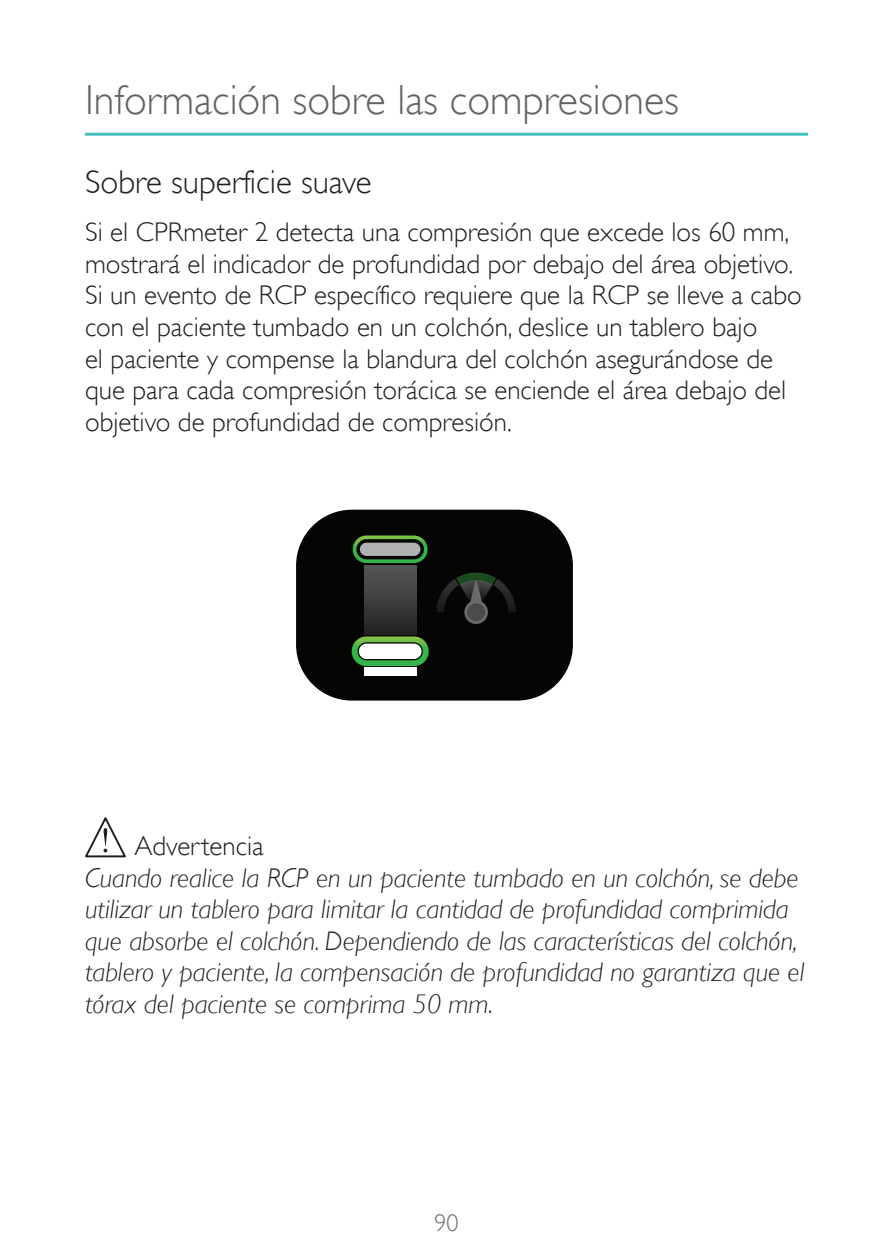
<style>
.page{position:relative;width:893px;height:1259px;background:#fff}
.page>*{position:absolute;margin:0;border:0;box-sizing:border-box;transform-origin:0 0}
.Heading{font:300 42px "Gill Alt One";color:#636366}
.SubHeading{font:300 33px "Gill Alt One";color:#231f20}
.Body_Text{font:300 27px/31.5px "Gill Alt One";color:#231f20}
.Body_Text-2{font:italic 300 27px/31.5px "Gill Alt One";color:#231f20}
.t1{font:300 24px "Gill Alt One";color:#6c6d70}
</style>
<div class="page">
<hr style="left:85px;top:133px;width:723px;height:3px;background:#42c0bd">
<svg style="left:85px;top:817px;width:41px;height:40px"></svg>
<div style="left:296px;top:510px;width:277px;height:190px;background:#050504;border-radius:56px"></div>
<div style="left:364px;top:667px;width:53px;height:8px;background:#fff"></div>
<svg style="left:353px;top:535px;width:75px;height:28px"></svg>
<div style="left:364px;top:565px;width:53px;height:69px;background:linear-gradient(to bottom,#57585a,#252223)"></div>
<svg style="left:352px;top:636px;width:77px;height:30px;background:#88b484"></svg>
<svg style="left:437px;top:572px;width:79px;height:52px"></svg>
<p class="Heading" style="left:85px;top:76px;width:596px">Información sobre las compresiones</p>
<p class="SubHeading" style="left:85px;top:163px;width:288px">Sobre superficie suave</p>
<p class="Body_Text" style="left:85px;top:216px;width:718px">Si el CPRmeter 2 detecta una compresión que excede los 60 mm, mostrará el indicador de profundidad por debajo del área objetivo.<br>Si un evento de RCP específico requiere que la RCP se lleve a cabo con el paciente tumbado en un colchón, deslice un tablero bajo<br>el paciente y compense la blandura del colchón asegurándose de que para cada compresión torácica se enciende el área debajo del objetivo de profundidad de compresión.</p>
<p class="Body_Text" style="left:134px;top:830px;width:131px">Advertencia</p>
<p class="Body_Text-2" style="left:85px;top:861px;width:721px">Cuando realice la RCP en un paciente tumbado en un colchón, se debe utilizar un tablero para limitar la cantidad de profundidad comprimida que absorbe el colchón. Dependiendo de las características del colchón, tablero y paciente, la compensación de profundidad no garantiza que el tórax del paciente se comprima 50 mm.</p>
<p class="t1" style="left:434px;top:1209px;width:25px">90</p>
</div>
